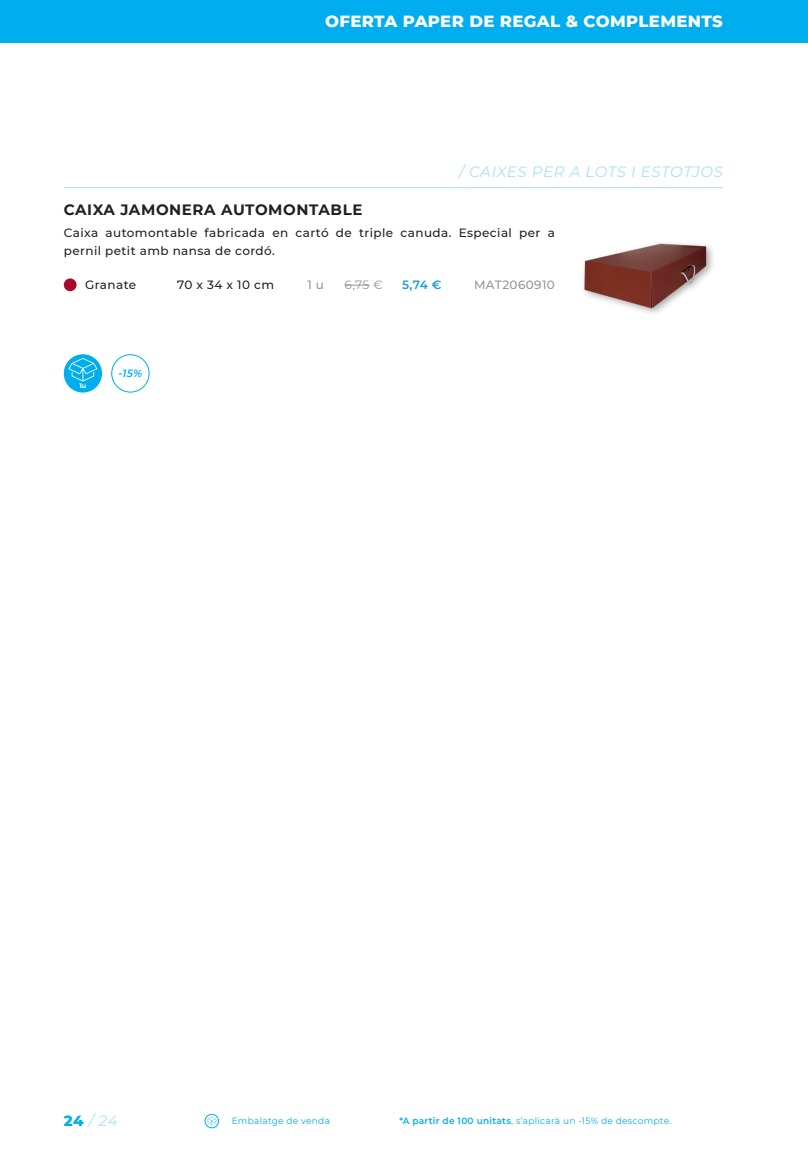
<style>
.page{position:relative;width:808px;height:1170px;background:#fff}
.page>*{position:absolute;margin:0;border:0;box-sizing:border-box;transform-origin:0 0}
.t1{font:800 16.5px "Montserrat";letter-spacing:.02em;color:#fff}
.t2{font:italic 15px "Montserrat";letter-spacing:.03em;color:#aae0f9}
.t3{font:700 15px "Montserrat";letter-spacing:.04em;color:#231f20}
.t4{font:500 12px/18px "Montserrat";letter-spacing:.035em;color:#231f20}
.t5{font:500 12px "Montserrat";letter-spacing:.035em;color:#939598}
.t6{font:12px "Montserrat";color:#939598}
.t7{font:600 12px "Montserrat";color:#179dd9}
.t8{font:italic 600 10.5px "Montserrat";color:#00aeef}
.t9{font:9px "Montserrat";letter-spacing:.03em;color:#00aeef}
.t10{font:700 6.6px "Montserrat";color:#fff}
.s1{font-weight:800;font-style:normal;color:#00aeef}
.s2{font-weight:600}
</style>
<div class="page">
<div style="left:0;top:0;width:808px;height:43px;background:#00aeef"></div>
<hr style="left:64px;top:187px;width:658px;height:1px;background:#aae0f9">
<img style="left:583px;top:243px;width:130px;height:71px">
<div style="left:64px;top:278px;width:13px;height:13px;background:#a90a2b;border-radius:50%"></div>
<div style="left:64px;top:354px;width:38px;height:38px;background:#00aeef;border-radius:50%"></div>
<svg style="left:68px;top:358px;width:29px;height:23px"></svg>
<div style="left:111px;top:354px;width:39px;height:38px;border:1px solid #00aeef;border-radius:50%"></div>
<svg style="left:345px;top:285px;width:25px;height:1px"></svg>
<div style="left:205px;top:1113px;width:14px;height:15px;border:1px solid #00aeef;border-radius:50%"></div>
<svg style="left:207px;top:1116px;width:10px;height:9px"></svg>
<p class="t1" style="left:325px;top:9px;width:399px">OFERTA PAPER DE REGAL &amp; COMPLEMENTS</p>
<p class="t2" style="left:459px;top:161px;width:265px">/ CAIXES PER A LOTS I ESTOTJOS</p>
<p class="t3" style="left:64px;top:199px;width:300px">CAIXA JAMONERA AUTOMONTABLE</p>
<p class="t4" style="left:64px;top:223px;width:493px">Caixa automontable fabricada en cartó de triple canuda. Especial per a pernil petit amb nansa de cordó.</p>
<p class="t4" style="left:85px;top:275px;width:53px">Granate</p>
<p class="t5" style="left:474px;top:276px;width:82px">MAT2060910</p>
<p class="t4" style="left:177px;top:275px;width:99px">70 x 34 x 10 cm</p>
<p class="t5" style="left:307px;top:276px;width:18px">1 u</p>
<p class="t6" style="left:345px;top:276px;width:40px">6,75 €</p>
<p class="t7" style="left:402px;top:276px;width:41px">5,74 €</p>
<p class="t10" style="left:79px;top:381px;width:9px">1u</p>
<p class="t8" style="left:118px;top:366px;width:25px">-15%</p>
<p class="t2" style="left:64px;top:1110px;width:55px"><span class="s1">24</span> / 24</p>
<p class="t9" style="left:232px;top:1114px;width:100px">Embalatge de venda</p>
<p class="t9" style="left:400px;top:1114px;width:273px"><span class="s2">*A partir de 100 unitats</span>, s’aplicarà un -15% de descompte.</p>
</div>
